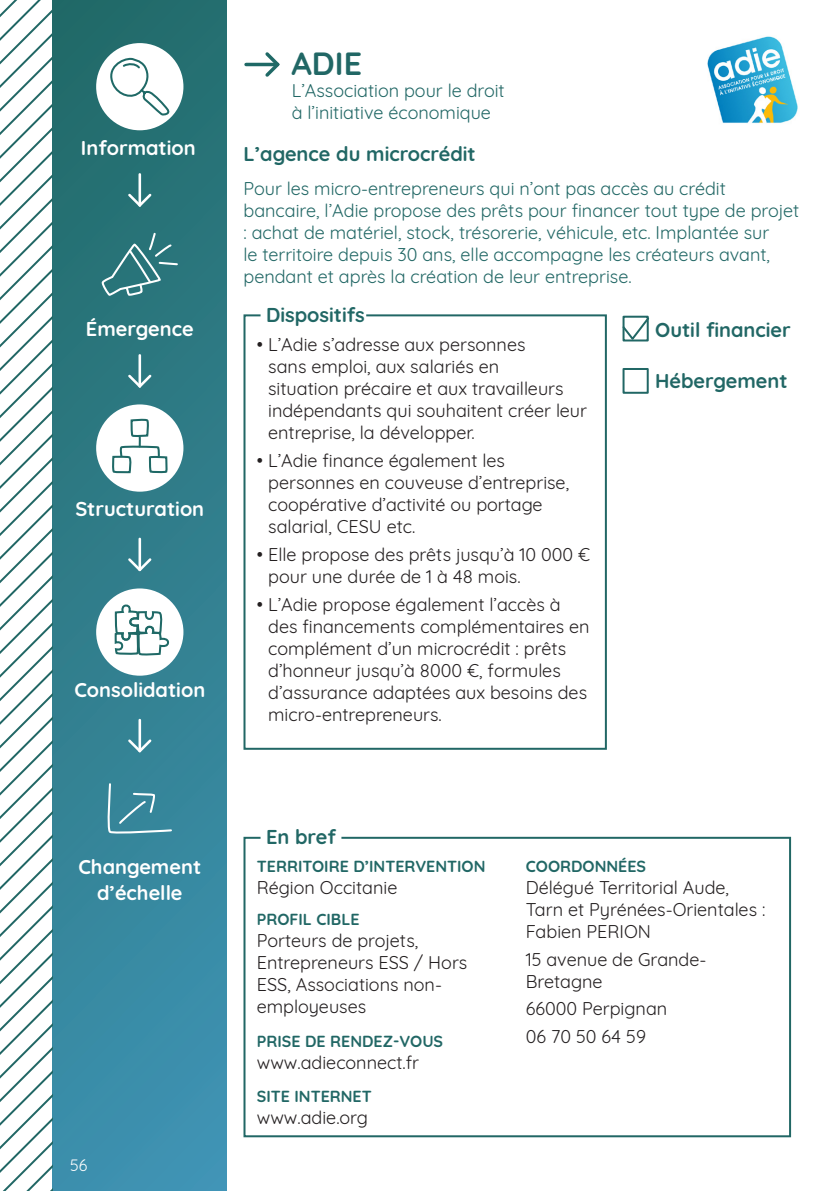
<style>
.page{position:relative;width:840px;height:1191px;background:#fff}
.page>*{position:absolute;margin:0;border:0;box-sizing:border-box;transform-origin:0 0}
.titre_fiche{font:700 32px "Quicksand";color:#216765}
.case_fiche{font:700 20px/26px "Quicksand";color:#fff;text-align:center}
.case_fiche-2{font:700 20px "Quicksand";color:#216765}
.phrase_fiche{font:700 20px "Quicksand";color:#216765}
.texte{font:18px/22px "Quicksand";color:#231f20}
.texte-2{font:18px/22px "Quicksand";color:#216765}
.sous-titre_fiche{font:18px/22px "Quicksand";color:#216765}
.intitulé_en_bref{font:700 16px "Quicksand";color:#216765}
.texte-3{font:700 16px "Quicksand";color:#216765}
.t1{font:16px "Quicksand";color:#fff}
</style>
<div class="page">
<div style="left:243px;top:314px;width:363px;height:436px;border:2px solid #216765"></div>
<div style="left:243px;top:836px;width:547px;height:301px;border:2px solid #216765"></div>
<div style="left:53px;top:0;width:173px;height:1191px;background:linear-gradient(to bottom,#236c6a,#3e92b1)"></div>
<hr style="left:246px;top:63px;width:31px;height:3px;background:#1f6966">
<svg style="left:262px;top:52px;width:18px;height:25px"></svg>
<img style="left:707px;top:36px;width:91px;height:87px">
<div style="left:260px;top:300px;width:106px;height:30px;background:#fff"></div>
<div style="left:260px;top:823px;width:81px;height:30px;background:#fff"></div>
<div style="left:622px;top:368px;width:26px;height:26px;border:2px solid #216765"></div>
<svg style="left:622px;top:315px;width:28px;height:27px"></svg>
<div style="left:96px;top:43px;width:87px;height:87px;background:#fff;border-radius:50%"></div>
<svg style="left:105px;top:57px;width:65px;height:60px"></svg>
<svg style="left:102px;top:232px;width:77px;height:65px;background:#408388"></svg>
<div style="left:96px;top:404px;width:87px;height:87px;background:#fff;border-radius:50%"></div>
<svg style="left:112px;top:418px;width:56px;height:56px"></svg>
<div style="left:96px;top:588px;width:87px;height:87px;background:#fff;border-radius:50%"></div>
<svg style="left:114px;top:604px;width:54px;height:52px"></svg>
<svg style="left:107px;top:782px;width:66px;height:55px;background:#4a91a4"></svg>
<hr style="left:138px;top:174px;width:3px;height:31px;background:#fff">
<svg style="left:128px;top:191px;width:24px;height:16px"></svg>
<hr style="left:138px;top:355px;width:3px;height:31px;background:#fff">
<svg style="left:128px;top:372px;width:24px;height:16px"></svg>
<hr style="left:138px;top:539px;width:3px;height:31px;background:#fff">
<svg style="left:128px;top:556px;width:24px;height:15px"></svg>
<hr style="left:138px;top:720px;width:3px;height:31px;background:#fff">
<svg style="left:128px;top:737px;width:24px;height:15px"></svg>
<svg style="left:0;top:0;width:52px;height:1191px"></svg>
<p class="case_fiche" style="left:81px;top:134px;width:116px">Information</p>
<p class="case_fiche" style="left:86px;top:314px;width:109px">Émergence</p>
<p class="case_fiche" style="left:75px;top:494px;width:130px">Structuration</p>
<p class="case_fiche" style="left:74px;top:675px;width:132px">Consolidation</p>
<p class="titre_fiche" style="left:291px;top:37px;width:72px">ADIE</p>
<p class="sous-titre_fiche" style="left:291px;top:78px;width:214px">L’Association pour le droit à l’initiative économique</p>
<p class="phrase_fiche" style="left:243px;top:138px;width:234px">L’agence du microcrédit</p>
<p class="texte-2" style="left:243px;top:175px;width:557px">Pour les micro-entrepreneurs qui n’ont pas accès au crédit bancaire, l’Adie propose des prêts pour financer tout type de projet : achat de matériel, stock, trésorerie, véhicule, etc. Implantée sur<br>le territoire depuis 30 ans, elle accompagne les créateurs avant, pendant et après la création de leur entreprise.</p>
<p class="case_fiche-2" style="left:266px;top:298px;width:100px">Dispositifs</p>
<p class="case_fiche-2" style="left:654px;top:313px;width:137px">Outil financier</p>
<p class="case_fiche-2" style="left:654px;top:365px;width:134px">Hébergement</p>
<p class="texte" style="left:268px;top:332px;width:320px;text-indent:-11px">• L’Adie s’adresse aux personnes<br>sans emploi, aux salariés en<br>situation précaire et aux travailleurs indépendants qui souhaitent créer leur entreprise, la développer.</p>
<p class="texte" style="left:268px;top:448px;width:302px;text-indent:-11px">• L’Adie finance également les personnes en couveuse d’entreprise, coopérative d’activité ou portage salarial, CESU etc.</p>
<p class="texte" style="left:268px;top:541px;width:323px;text-indent:-11px">• Elle propose des prêts jusqu’à 10 000 € pour une durée de 1 à 48 mois.</p>
<p class="texte" style="left:268px;top:591px;width:323px;text-indent:-11px">• L’Adie propose également l’accès à des financements complémentaires en complément d’un microcrédit : prêts d’honneur jusqu’à 8000 €, formules d’assurance adaptées aux besoins des micro-entrepreneurs.</p>
<p class="case_fiche" style="left:78px;top:852px;width:124px">Changement d’échelle</p>
<p class="t1" style="left:70px;top:1152px;width:19px">56</p>
<p class="case_fiche-2" style="left:266px;top:820px;width:71px">En bref</p>
<p class="texte-3" style="left:257px;top:853px;width:230px">TERRITOIRE D’INTERVENTION</p>
<p class="texte" style="left:257px;top:874px;width:142px">Région Occitanie</p>
<p class="texte-3" style="left:257px;top:906px;width:104px">PROFIL CIBLE</p>
<p class="texte" style="left:257px;top:928px;width:212px">Porteurs de projets,<br>Entrepreneurs ESS / Hors<br>ESS, Associations non&shy;employeuses</p>
<p class="intitulé_en_bref" style="left:257px;top:1027px;width:187px">PRISE DE RENDEZ-VOUS</p>
<p class="texte" style="left:257px;top:1049px;width:164px">www.adieconnect.fr</p>
<p class="intitulé_en_bref" style="left:257px;top:1083px;width:116px">SITE INTERNET</p>
<p class="texte" style="left:257px;top:1104px;width:113px">www.adie.org</p>
<p class="intitulé_en_bref" style="left:525px;top:853px;width:122px">COORDONNÉES</p>
<p class="texte" style="left:525px;top:874px;width:241px">Délégué Territorial Aude,<br>Tarn et Pyrénées-Orientales :<br>Fabien PERION</p>
<p class="texte" style="left:525px;top:946px;width:182px">15 avenue de Grande-<br>Bretagne</p>
<p class="texte" style="left:525px;top:996px;width:143px">66000 Perpignan</p>
<p class="texte" style="left:525px;top:1023px;width:122px">06 70 50 64 59</p>
</div>
